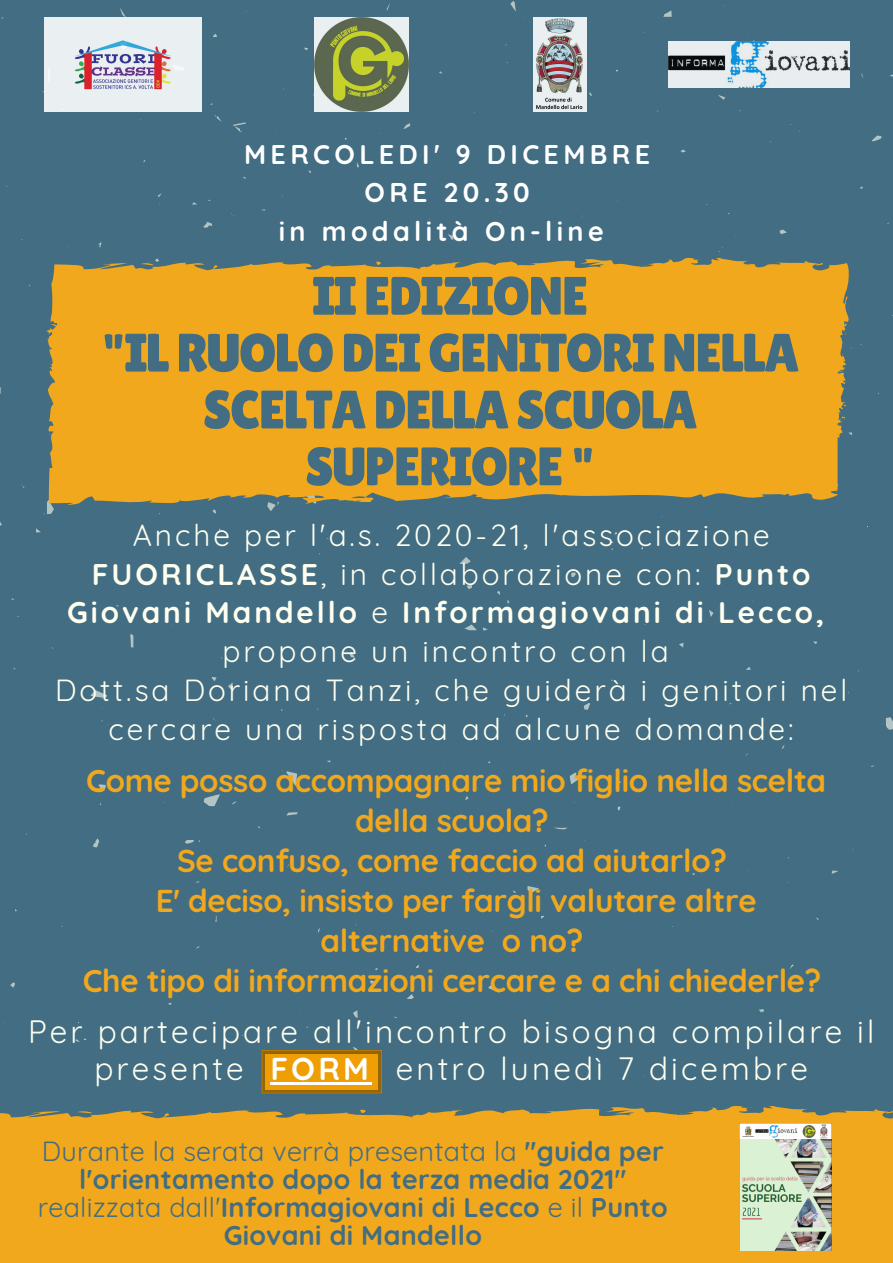
<style>
.page{position:relative;width:893px;height:1263px;background:#426d82}
.page>*{position:absolute;margin:0;border:0;box-sizing:border-box;transform-origin:0 0}
.t1{font:54px/56.8px "Lilita One";letter-spacing:-.03em;color:#426d82;text-align:center}
.t2{font:700 31.5px/40px "Quicksand";letter-spacing:-.01em;color:#f2a81d;text-align:center}
.t3{font:31.5px/37.1px "Quicksand";letter-spacing:.1em;color:#fffff0;text-align:center}
.t4{font:29.78px/38.8px "Quicksand";letter-spacing:.1em;color:#fffff0;text-align:center}
.t5{font:700 27px/28.1px "Quicksand";letter-spacing:.01em;color:#426d82;text-align:center}
.t6{font:700 27px/38.2px "Quicksand";letter-spacing:.16em;color:#fff;text-align:center}
.s1{font-weight:700}
.s2{font-weight:700;color:#fff}
.s3{font-weight:400}
</style>
<div class="page">
<div style="left:0;top:1106px;width:893px;height:157px;background:#f2a81d"></div>
<svg style="left:370px;top:980px;width:5px;height:4px"></svg>
<svg style="left:228px;top:682px;width:5px;height:7px"></svg>
<svg style="left:93px;top:838px;width:6px;height:10px"></svg>
<svg style="left:130px;top:634px;width:3px;height:13px"></svg>
<svg style="left:213px;top:509px;width:3px;height:5px"></svg>
<svg style="left:90px;top:690px;width:17px;height:9px"></svg>
<svg style="left:98px;top:784px;width:8px;height:6px"></svg>
<svg style="left:204px;top:794px;width:16px;height:12px"></svg>
<svg style="left:10px;top:982px;width:5px;height:5px"></svg>
<svg style="left:554px;top:827px;width:13px;height:2px"></svg>
<svg style="left:779px;top:230px;width:7px;height:4px"></svg>
<svg style="left:583px;top:703px;width:7px;height:7px"></svg>
<svg style="left:872px;top:136px;width:9px;height:5px"></svg>
<svg style="left:831px;top:870px;width:7px;height:4px"></svg>
<svg style="left:233px;top:122px;width:13px;height:10px"></svg>
<svg style="left:203px;top:221px;width:9px;height:7px"></svg>
<svg style="left:510px;top:1px;width:6px;height:11px"></svg>
<svg style="left:349px;top:652px;width:6px;height:6px"></svg>
<svg style="left:759px;top:1009px;width:5px;height:4px"></svg>
<svg style="left:882px;top:717px;width:11px;height:13px"></svg>
<svg style="left:663px;top:10px;width:8px;height:7px"></svg>
<svg style="left:709px;top:610px;width:4px;height:6px"></svg>
<svg style="left:448px;top:234px;width:5px;height:6px"></svg>
<svg style="left:466px;top:585px;width:6px;height:4px"></svg>
<svg style="left:464px;top:624px;width:13px;height:6px"></svg>
<svg style="left:76px;top:1038px;width:10px;height:4px"></svg>
<svg style="left:718px;top:95px;width:7px;height:5px"></svg>
<svg style="left:679px;top:643px;width:4px;height:4px"></svg>
<svg style="left:570px;top:772px;width:10px;height:12px"></svg>
<svg style="left:527px;top:886px;width:12px;height:7px"></svg>
<svg style="left:120px;top:8px;width:6px;height:9px"></svg>
<svg style="left:571px;top:572px;width:5px;height:5px"></svg>
<svg style="left:212px;top:677px;width:5px;height:4px"></svg>
<svg style="left:353px;top:1010px;width:5px;height:8px"></svg>
<svg style="left:215px;top:115px;width:7px;height:7px"></svg>
<svg style="left:185px;top:840px;width:15px;height:4px"></svg>
<svg style="left:459px;top:557px;width:12px;height:7px"></svg>
<svg style="left:403px;top:123px;width:7px;height:6px"></svg>
<svg style="left:488px;top:985px;width:11px;height:8px"></svg>
<svg style="left:287px;top:812px;width:11px;height:3px"></svg>
<svg style="left:282px;top:770px;width:15px;height:16px"></svg>
<svg style="left:267px;top:505px;width:11px;height:6px"></svg>
<svg style="left:407px;top:994px;width:7px;height:5px"></svg>
<svg style="left:44px;top:505px;width:10px;height:9px"></svg>
<svg style="left:46px;top:257px;width:805px;height:248px;background:#e4a324"></svg>
<img style="left:45px;top:17px;width:157px;height:94px">
<img style="left:315px;top:17px;width:94px;height:94px">
<img style="left:534px;top:17px;width:52px;height:94px">
<img style="left:668px;top:41px;width:181px;height:46px">
<img style="left:739px;top:1123px;width:92px;height:128px">
<svg style="left:262px;top:1050px;width:120px;height:43px"></svg>
<div style="left:266px;top:1054px;width:112px;height:35px;background:#ef9e04"></div>
<hr style="left:270px;top:1082px;width:102px;height:3px;background:#fff">
<p class="t6" style="left:244px;top:135px;width:407px">MERCOLEDI' 9 DICEMBRE<br>ORE 20.30<br>in modalità On-line</p>
<h1 class="t1" style="left:101px;top:267px;width:700px">II EDIZIONE<br>"IL RUOLO DEI GENITORI NELLA<br>SCELTA DELLA SCUOLA<br>SUPERIORE "</h1>
<p class="t4" style="left:55px;top:515px;width:794px">Anche per l'a.s. 2020-21, l'associazione <span class="s1">FUORICLASSE</span>, in collaborazione con: <span class="s1">Punto Giovani Mandello</span> e <span class="s1">Informagiovani di Lecco, </span>propone un incontro con la<br>Dott.sa Doriana Tanzi, che guiderà i genitori nel cercare una risposta ad alcune domande:</p>
<p class="t2" style="left:83px;top:760px;width:745px">Come posso accompagnare mio figlio nella scelta della scuola?<br>Se confuso, come faccio ad aiutarlo?<br>E' deciso, insisto per fargli valutare altre alternative o no?<br>Che tipo di informazioni cercare e a chi chiederle?</p>
<p class="t3" style="left:28px;top:1013px;width:848px">Per partecipare all'incontro bisogna compilare il presente <span class="s2">FORM</span> entro lunedì 7 dicembre</p>
<p class="t5" style="left:38px;top:1136px;width:631px"><span class="s3">Durante la serata verrà presentata la</span> "guida per l'orientamento dopo la terza media 2021" <span class="s3">realizzata dall'</span>Informagiovani di Lecco <span class="s3">e il</span> Punto Giovani di Mandello</p>
</div>
